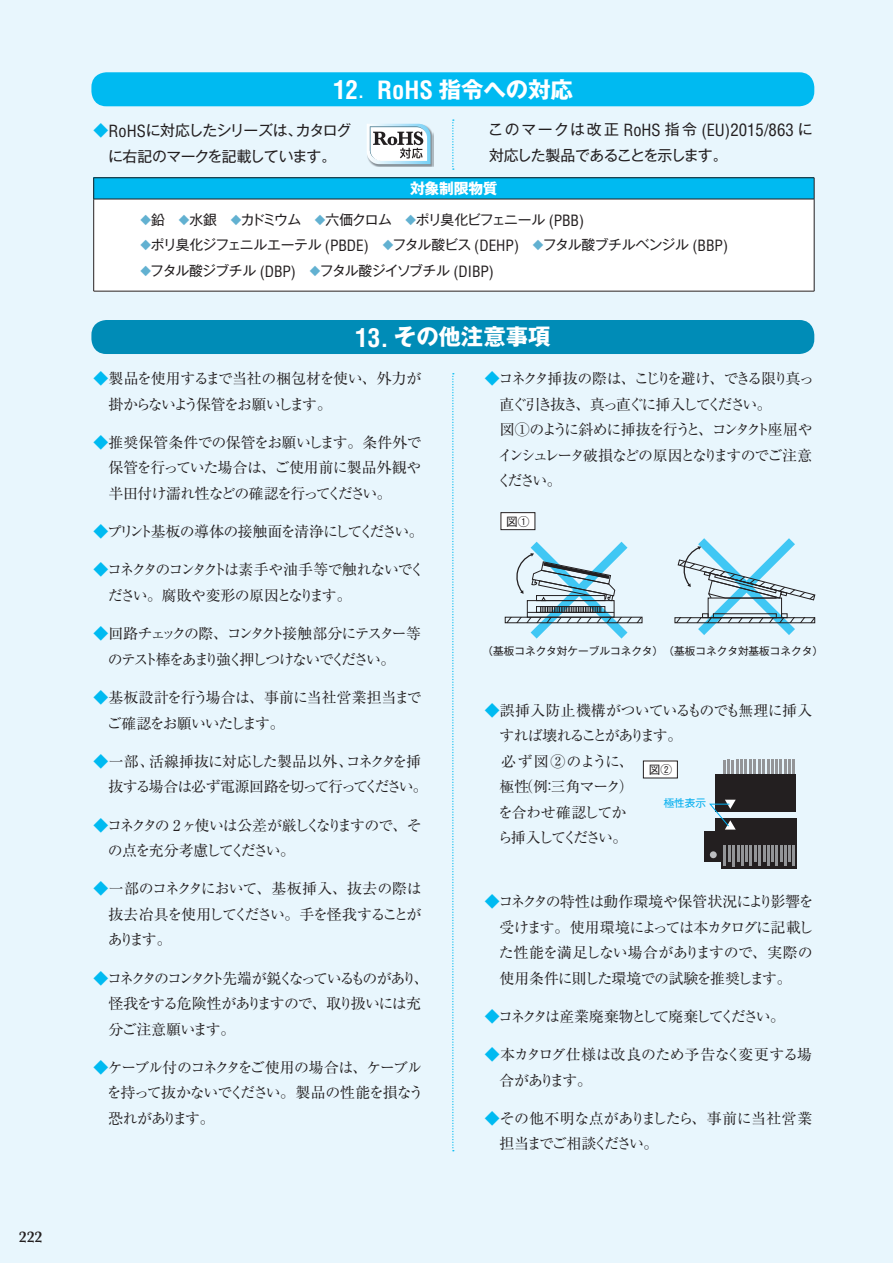
<style>
.page{position:relative;width:893px;height:1263px;background:#e8f6fd}
.page>*{position:absolute;margin:0;border:0;box-sizing:border-box;transform-origin:0 0}
.t1{font:700 22.35px "Gothic MB101 Pro";color:#fff}
.t2{font:600 15.9px "Baskerville";color:#231f20}
.t3{font:14.85px/25.5px "Ryumin Pro";letter-spacing:-.085em;color:#231f20;text-align:justify}
.t4{font:14.85px/25.5px "Ryumin Pro";letter-spacing:-.105em;color:#231f20}
.t5{font:14.85px/25.5px "Ryumin Pro";letter-spacing:-.16em;color:#231f20}
.t6{font:14.85px "Ryumin Pro";letter-spacing:-.155em;color:#231f20}
.t7{font:14.85px/25.5px "Gothic MB101 Pro";letter-spacing:-.02em;color:#231f20}
.t8{font:14.85px/25.5px "Ryumin Pro";letter-spacing:-.135em;color:#231f20}
.t9{font:14.85px "Ryumin Pro";letter-spacing:-.125em;color:#231f20}
.t10{font:14.85px/25.5px "Ryumin Pro";letter-spacing:-.05em;color:#231f20}
.t11{font:14.85px/25.5px "Gothic MB101 Pro";letter-spacing:-.04em;color:#231f20;text-align:center}
.t12{font:14.85px/25.5px "Ryumin Pro";letter-spacing:-.035em;color:#231f20}
.t13{font:14.85px "Ryumin Pro";letter-spacing:-.045em;color:#231f20}
.t14{font:14.85px/25.5px "Ryumin Pro";letter-spacing:-.04em;color:#231f20}
.t15{font:14.85px "Ryumin Pro";letter-spacing:-.165em;color:#231f20}
.t16{font:14.85px "Ryumin Pro";letter-spacing:.07em;color:#231f20}
.t17{font:700 14.85px "Gothic MB101 Pro";letter-spacing:-.02em;color:#fff}
.t18{font:13.8px "Gothic MB101 Pro";letter-spacing:-.055em;color:#231f20}
.t19{font:13.8px "Gothic MB101 Pro";letter-spacing:-.075em;color:#231f20}
.t20{font:11.7px "Gothic MB101 Pro";color:#231f20}
.t21{font:10.65px "Gothic MB101 Pro";color:#231f20}
.t22{font:10.65px "Gothic MB101 Pro";color:#00aeef}
.s1{font-family:"Helvetica";font-stretch:condensed;font-size:25.2px}
.s2{font-weight:400}
.s3{font-family:"Helvetica";font-stretch:condensed;font-size:24.6px}
.s4{color:#00baf1}
.s5{font-family:"Helvetica";font-stretch:condensed;font-size:16.35px}
.s6{font-family:"Helvetica";font-stretch:condensed;font-size:16.8px}
.s7{font-size:10.65px;color:#62b1d1}
.s8{font-family:"Helvetica";font-stretch:condensed;font-size:15.15px}
</style>
<div class="page">
<div style="left:91px;top:320px;width:723px;height:34px;background:#008cb7;border-radius:15px"></div>
<svg style="left:452px;top:373px;width:2px;height:778px"></svg>
<svg style="left:675px;top:538px;width:141px;height:97px"></svg>
<div style="left:674px;top:617px;width:141px;height:6px;border:1px solid #231f20"></div>
<svg style="left:505px;top:541px;width:138px;height:98px"></svg>
<svg style="left:721px;top:852px;width:75px;height:17px"></svg>
<div style="left:704px;top:849px;width:18px;height:13px;background:#231f20"></div>
<hr style="left:732px;top:760px;width:2px;height:22px;background:#939598">
<hr style="left:723px;top:760px;width:2px;height:22px;background:#939598">
<hr style="left:749px;top:760px;width:2px;height:22px;background:#939598">
<hr style="left:740px;top:760px;width:3px;height:22px;background:#939598">
<hr style="left:767px;top:760px;width:2px;height:22px;background:#939598">
<hr style="left:758px;top:760px;width:2px;height:22px;background:#939598">
<svg style="left:736px;top:760px;width:2px;height:14px"></svg>
<svg style="left:728px;top:760px;width:2px;height:14px"></svg>
<svg style="left:754px;top:760px;width:2px;height:14px"></svg>
<svg style="left:745px;top:760px;width:2px;height:14px"></svg>
<hr style="left:762px;top:760px;width:3px;height:18px;background:#939598">
<svg style="left:771px;top:760px;width:2px;height:14px"></svg>
<hr style="left:784px;top:760px;width:2px;height:22px;background:#939598">
<hr style="left:775px;top:760px;width:2px;height:22px;background:#939598">
<svg style="left:780px;top:760px;width:2px;height:14px"></svg>
<svg style="left:788px;top:760px;width:2px;height:14px"></svg>
<hr style="left:792px;top:760px;width:2px;height:22px;background:#939598">
<div style="left:715px;top:818px;width:81px;height:34px;background:#231f20"></div>
<div style="left:704px;top:831px;width:18px;height:20px;background:#231f20"></div>
<div style="left:710px;top:851px;width:7px;height:7px;background:#bcbdc0;border-radius:50%"></div>
<hr style="left:732px;top:844px;width:3px;height:22px;background:#939598">
<hr style="left:724px;top:844px;width:2px;height:22px;background:#939598">
<hr style="left:750px;top:844px;width:2px;height:22px;background:#939598">
<hr style="left:741px;top:844px;width:2px;height:22px;background:#939598">
<hr style="left:767px;top:844px;width:3px;height:22px;background:#939598">
<hr style="left:759px;top:844px;width:2px;height:22px;background:#939598">
<svg style="left:737px;top:845px;width:2px;height:17px"></svg>
<svg style="left:728px;top:845px;width:2px;height:17px"></svg>
<hr style="left:754px;top:844px;width:3px;height:18px;background:#939598">
<svg style="left:745px;top:845px;width:2px;height:17px"></svg>
<svg style="left:763px;top:845px;width:2px;height:17px"></svg>
<svg style="left:772px;top:845px;width:2px;height:17px"></svg>
<hr style="left:785px;top:844px;width:2px;height:22px;background:#939598">
<hr style="left:776px;top:844px;width:2px;height:22px;background:#939598">
<svg style="left:780px;top:845px;width:2px;height:17px"></svg>
<svg style="left:789px;top:845px;width:2px;height:17px"></svg>
<hr style="left:793px;top:843px;width:2px;height:23px;background:#939598">
<div style="left:716px;top:774px;width:80px;height:38px;background:#231f20"></div>
<hr style="left:722px;top:842px;width:74px;height:3px;background:#231f20">
<svg style="left:709px;top:800px;width:27px;height:30px"></svg>
<div style="left:501px;top:513px;width:34px;height:17px;background:#fff"></div>
<div style="left:501px;top:512px;width:34px;height:18px;border:1px solid #231f20"></div>
<div style="left:643px;top:761px;width:34px;height:17px;background:#fff"></div>
<div style="left:643px;top:761px;width:35px;height:17px;border:1px solid #231f20"></div>
<div style="left:91px;top:72px;width:723px;height:34px;background:#00baf1;border-radius:15px"></div>
<div style="left:94px;top:178px;width:720px;height:21px;background:#00baf1"></div>
<div style="left:94px;top:199px;width:720px;height:92px;background:#fff"></div>
<hr style="left:94px;top:177px;width:720px;height:1px;background:#231f20">
<svg style="left:93px;top:178px;width:1px;height:21px"></svg>
<svg style="left:814px;top:178px;width:1px;height:21px"></svg>
<hr style="left:94px;top:199px;width:720px;height:1px;background:#231f20">
<hr style="left:93px;top:199px;width:1px;height:92px;background:#231f20">
<hr style="left:814px;top:199px;width:1px;height:92px;background:#231f20">
<hr style="left:94px;top:291px;width:720px;height:1px;background:#231f20">
<svg style="left:452px;top:119px;width:2px;height:51px"></svg>
<img style="left:371px;top:130px;width:62px;height:37px">
<svg style="left:367px;top:124px;width:64px;height:40px;background:#c3ced3"></svg>
<p class="t2" style="left:19px;top:1226px;width:25px">222</p>
<h1 class="t1" style="left:333px;top:71px;width:241px"><span class="s1">12</span><span class="s2">．</span><span class="s3">RoHS</span> 指令への対応</h1>
<p class="t11" style="left:94px;top:116px;width:259px"><span class="s4">◆</span><span class="s5">RoHS</span>に対応したシリーズは、カタログに右記のマークを記載しています。</p>
<p class="t7" style="left:488px;top:115px;width:326px">このマークは改正 <span class="s5">RoHS</span> 指令 <span class="s5">(EU)</span><span class="s6">2015</span><span class="s5">/</span><span class="s6">863</span> に対応した製品であることを示します。</p>
<p class="t17" style="left:410px;top:176px;width:89px">対象制限物質</p>
<p class="t19" style="left:140px;top:208px;width:445px"><span class="s7">◆</span>鉛　<span class="s7">◆</span>水銀　<span class="s7">◆</span>カドミウム　<span class="s7">◆</span>六価クロム　<span class="s7">◆</span>ポリ臭化ビフェニール <span class="s8">(PBB)</span></p>
<p class="t18" style="left:140px;top:234px;width:589px"><span class="s7">◆</span>ポリ臭化ジフェニルエーテル <span class="s8">(PBDE)</span> <span class="s7">◆</span>フタル酸ビス <span class="s8">(DEHP)</span> <span class="s7">◆</span>フタル酸ブチルベンジル <span class="s8">(BBP)</span></p>
<p class="t18" style="left:140px;top:259px;width:355px"><span class="s7">◆</span>フタル酸ジブチル <span class="s8">(DBP)</span> <span class="s7">◆</span>フタル酸ジイソブチル <span class="s8">(DIBP)</span></p>
<h1 class="t1" style="left:355px;top:318px;width:197px"><span class="s1">13</span><span class="s3">.</span> その他注意事項</h1>
<p class="t3" style="left:108px;top:365px;width:314px;text-indent:-15px"><span class="s4">◆</span>製品を使用するまで当社の梱包材を使い、外力が掛からないよう保管をお願いします。</p>
<p class="t3" style="left:108px;top:429px;width:315px;text-indent:-15px"><span class="s4">◆</span>推奨保管条件での保管をお願いします。条件外で保管を行っていた場合は、ご使用前に製品外観や半田付け濡れ性などの確認を行ってください。</p>
<p class="t3" style="left:94px;top:518px;width:332px"><span class="s4">◆</span>プリント基板の導体の接触面を清浄にしてください。</p>
<p class="t3" style="left:108px;top:556px;width:318px;text-indent:-14px"><span class="s4">◆</span>コネクタのコンタクトは素手や油手等で触れないでください。腐敗や変形の原因となります。</p>
<p class="t5" style="left:108px;top:620px;width:315px;text-indent:-14px"><span class="s4">◆</span>回路チェックの際、コンタクト接触部分にテスター等のテスト棒をあまり強く押しつけないでください。</p>
<p class="t10" style="left:107px;top:684px;width:316px;text-indent:-13px"><span class="s4">◆</span>基板設計を行う場合は、事前に当社営業担当までご確認をお願いいたします。</p>
<p class="t3" style="left:108px;top:747px;width:321px;text-indent:-15px"><span class="s4">◆</span>一部、活線挿抜に対応した製品以外、コネクタを挿抜する場合は必ず電源回路を切って行ってください。</p>
<p class="t8" style="left:108px;top:811px;width:315px;text-indent:-14px"><span class="s4">◆</span>コネクタの 2 ヶ使いは公差が厳しくなりますので、その点を充分考慮してください。</p>
<p class="t3" style="left:108px;top:875px;width:315px;text-indent:-14px"><span class="s4">◆</span>一部のコネクタにおいて、基板挿入、抜去の際は抜去冶具を使用してください。手を怪我することがあります。</p>
<p class="t4" style="left:108px;top:964px;width:322px;text-indent:-15px"><span class="s4">◆</span>コネクタのコンタクト先端が鋭くなっているものがあり、怪我をする危険性がありますので、取り扱いには充分ご注意願います。</p>
<p class="t3" style="left:107px;top:1053px;width:318px;text-indent:-13px"><span class="s4">◆</span>ケーブル付のコネクタをご使用の場合は、ケーブルを持って抜かないでください。製品の性能を損なう恐れがあります。</p>
<p class="t15" style="left:485px;top:367px;width:331px"><span class="s4">◆</span>コネクタ挿抜の際は、こじりを避け、できる限り真っ</p>
<p class="t6" style="left:500px;top:392px;width:274px">直ぐ引き抜き、真っ直ぐに挿入してください。</p>
<p class="t3" style="left:485px;top:416px;width:329px">　図①のように斜めに挿抜を行うと、コンタクト座屈や</p>
<p class="t9" style="left:498px;top:443px;width:316px">インシュレータ破損などの原因となりますのでご注意</p>
<p class="t3" style="left:497px;top:467px;width:66px">ください。</p>
<p class="t20" style="left:506px;top:511px;width:25px">図①</p>
<p class="t21" style="left:482px;top:642px;width:342px">（基板コネクタ対ケーブルコネクタ）（基板コネクタ対基板コネクタ）</p>
<p class="t13" style="left:485px;top:698px;width:329px"><span class="s4">◆</span>誤挿入防止機構がついているものでも無理に挿入</p>
<p class="t9" style="left:499px;top:724px;width:184px">すれば壊れることがあります。</p>
<p class="t16" style="left:485px;top:749px;width:151px">　必ず図②のように、</p>
<p class="t3" style="left:500px;top:773px;width:135px">極性（例：三角マーク）</p>
<p class="t13" style="left:498px;top:800px;width:130px">を合わせ確認してか</p>
<p class="t5" style="left:498px;top:824px;width:131px">ら挿入してください。</p>
<p class="t20" style="left:649px;top:760px;width:25px">図②</p>
<p class="t22" style="left:664px;top:794px;width:44px">極性表示</p>
<p class="t3" style="left:499px;top:888px;width:316px;text-indent:-14px"><span class="s4">◆</span>コネクタの特性は動作環境や保管状況により影響を受けます。使用環境によっては本カタログに記載した性能を満足しない場合がありますので、実際の使用条件に則した環境での試験を推奨します。</p>
<p class="t6" style="left:485px;top:1004px;width:302px"><span class="s4">◆</span>コネクタは産業廃棄物として廃棄してください。</p>
<p class="t14" style="left:500px;top:1041px;width:314px;text-indent:-15px"><span class="s4">◆</span>本カタログ仕様は改良のため予告なく変更する場合があります。</p>
<p class="t12" style="left:500px;top:1104px;width:314px;text-indent:-15px"><span class="s4">◆</span>その他不明な点がありましたら、事前に当社営業担当までご相談ください。</p>
</div>
